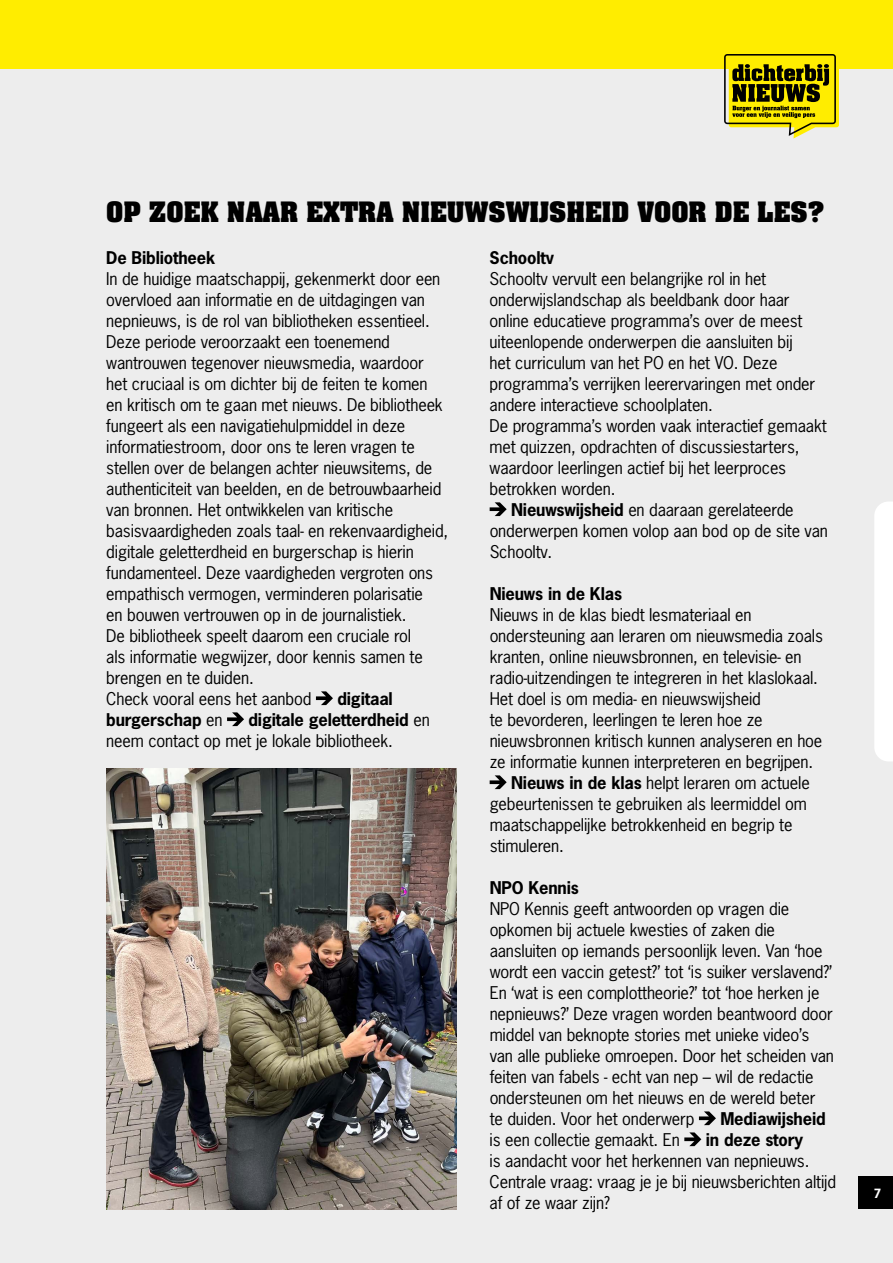
<style>
.page{position:relative;width:893px;height:1263px;background:#ededed}
.page>*{position:absolute;margin:0;border:0;box-sizing:border-box;transform-origin:0 0}
.t1{font:700 24px "Aachen Std";color:#000}
.t2{font:16.5px/21px "News Gothic Std";letter-spacing:-.01em;color:#000}
.t3{font:700 16.5px "News Gothic Std";letter-spacing:-.01em;color:#000}
.t4{font:700 12px "News Gothic Std";color:#fff}
.s1{font-weight:700}
.s2{font-weight:400}
</style>
<div class="page">
<svg style="left:316px;top:691px;width:17px;height:14px"></svg>
<svg style="left:227px;top:712px;width:17px;height:14px"></svg>
<svg style="left:490px;top:502px;width:17px;height:14px"></svg>
<svg style="left:490px;top:775px;width:17px;height:14px"></svg>
<svg style="left:699px;top:1111px;width:17px;height:14px"></svg>
<svg style="left:684px;top:1132px;width:17px;height:14px"></svg>
<div style="left:0;top:0;width:893px;height:68px;background:#ffed00"></div>
<div style="left:874px;top:502px;width:19px;height:259px;background:#fff"></div>
<svg style="left:724px;top:54px;width:115px;height:84px"></svg>
<img style="left:107px;top:768px;width:349px;height:441px">
<div style="left:858px;top:1177px;width:35px;height:32px;background:#000"></div>
<h1 class="t1" style="left:106px;top:195px;width:720px">OP ZOEK NAAR EXTRA NIEUWSWIJSHEID VOOR DE LES?</h1>
<p class="t3" style="left:106px;top:247px;width:110px">De Bibliotheek</p>
<p class="t2" style="left:106px;top:268px;width:344px">In de huidige maatschappij, gekenmerkt door een overvloed aan informatie en de uitdagingen van nepnieuws, is de rol van bibliotheken essentieel.<br>Deze periode veroorzaakt een toenemend wantrouwen tegenover nieuwsmedia, waardoor het cruciaal is om dichter bij de feiten te komen<br>en kritisch om te gaan met nieuws. De bibliotheek fungeert als een navigatiehulpmiddel in deze informatiestroom, door ons te leren vragen te stellen over de belangen achter nieuwsitems, de authenticiteit van beelden, en de betrouwbaarheid van bronnen. Het ontwikkelen van kritische basisvaardigheden zoals taal- en rekenvaardigheid, digitale geletterdheid en burgerschap is hierin fundamenteel. Deze vaardigheden vergroten ons empathisch vermogen, verminderen polarisatie<br>en bouwen vertrouwen op in de journalistiek.<br>De bibliotheek speelt daarom een cruciale rol<br>als informatie wegwijzer, door kennis samen te brengen en te duiden.<br>Check vooral eens het aanbod</p>
<p class="t3" style="left:337px;top:688px;width:57px">digitaal</p>
<p class="t2" style="left:106px;top:709px;width:325px;text-indent:142px"><span class="s1">digitale geletterdheid</span> en neem contact op met je lokale bibliotheek.</p>
<p class="t3" style="left:106px;top:709px;width:118px">burgerschap <span class="s2">en</span></p>
<p class="t3" style="left:490px;top:247px;width:66px">Schooltv</p>
<p class="t2" style="left:490px;top:268px;width:278px">Schooltv vervult een belangrijke rol in het</p>
<p class="t2" style="left:490px;top:289px;width:302px">onderwijslandschap als beeldbank door haar</p>
<p class="t2" style="left:490px;top:310px;width:314px">online educatieve programma’s over de meest</p>
<p class="t2" style="left:490px;top:331px;width:305px">uiteenlopende onderwerpen die aansluiten bij</p>
<p class="t2" style="left:490px;top:352px;width:289px">het curriculum van het PO en het VO. Deze</p>
<p class="t2" style="left:490px;top:373px;width:327px">programma’s verrijken leerervaringen met onder</p>
<p class="t2" style="left:490px;top:394px;width:225px">andere interactieve schoolplaten.</p>
<p class="t2" style="left:490px;top:415px;width:338px">De programma’s worden vaak interactief gemaakt</p>
<p class="t2" style="left:490px;top:436px;width:312px">met quizzen, opdrachten of discussiestarters,</p>
<p class="t2" style="left:490px;top:457px;width:298px">waardoor leerlingen actief bij het leerproces</p>
<p class="t2" style="left:490px;top:478px;width:127px">betrokken worden.</p>
<p class="t2" style="left:511px;top:499px;width:284px"><span class="s1">Nieuwswijsheid</span> en daaraan gerelateerde</p>
<p class="t2" style="left:490px;top:520px;width:340px">onderwerpen komen volop aan bod op de site van</p>
<p class="t2" style="left:490px;top:541px;width:64px">Schooltv.</p>
<p class="t3" style="left:490px;top:583px;width:134px">Nieuws in de Klas</p>
<p class="t2" style="left:490px;top:604px;width:263px">Nieuws in de klas biedt lesmateriaal en</p>
<p class="t2" style="left:490px;top:625px;width:335px">ondersteuning aan leraren om nieuwsmedia zoals</p>
<p class="t2" style="left:490px;top:646px;width:313px">kranten, online nieuwsbronnen, en televisie- en</p>
<p class="t2" style="left:490px;top:667px;width:330px">radio-uitzendingen te integreren in het klaslokaal.</p>
<p class="t2" style="left:490px;top:688px;width:273px">Het doel is om media- en nieuwswijsheid</p>
<p class="t2" style="left:490px;top:709px;width:274px">te bevorderen, leerlingen te leren hoe ze</p>
<p class="t2" style="left:490px;top:730px;width:334px">nieuwsbronnen kritisch kunnen analyseren en hoe</p>
<p class="t2" style="left:490px;top:751px;width:325px">ze informatie kunnen interpreteren en begrijpen.</p>
<p class="t2" style="left:511px;top:772px;width:300px"><span class="s1">Nieuws in de klas</span> helpt leraren om actuele</p>
<p class="t2" style="left:490px;top:793px;width:319px">gebeurtenissen te gebruiken als leermiddel om</p>
<p class="t2" style="left:490px;top:814px;width:304px">maatschappelijke betrokkenheid en begrip te</p>
<p class="t2" style="left:490px;top:835px;width:76px">stimuleren.</p>
<p class="t3" style="left:490px;top:877px;width:91px">NPO Kennis</p>
<p class="t2" style="left:490px;top:898px;width:346px">NPO Kennis geeft antwoorden op vragen die opkomen bij actuele kwesties of zaken die aansluiten op iemands persoonlijk leven. Van ‘hoe wordt een vaccin getest?’ tot ‘is suiker verslavend?’ En ‘wat is een complottheorie?’ tot ‘hoe herken je nepnieuws?’ Deze vragen worden beantwoord door middel van beknopte stories met unieke video’s van alle publieke omroepen. Door het scheiden van feiten van fabels - echt van nep – wil de redactie ondersteunen om het nieuws en de wereld beter<br>te duiden. Voor het onderwerp</p>
<p class="t3" style="left:720px;top:1108px;width:107px">Mediawijsheid</p>
<p class="t2" style="left:490px;top:1129px;width:192px">is een collectie gemaakt. En</p>
<p class="t3" style="left:706px;top:1129px;width:99px">in deze story</p>
<p class="t2" style="left:490px;top:1150px;width:348px">is aandacht voor het herkennen van nepnieuws.<br>Centrale vraag: vraag je je bij nieuwsberichten altijd af of ze waar zijn?</p>
<p class="t4" style="left:874px;top:1185px;width:9px">7</p>
</div>
